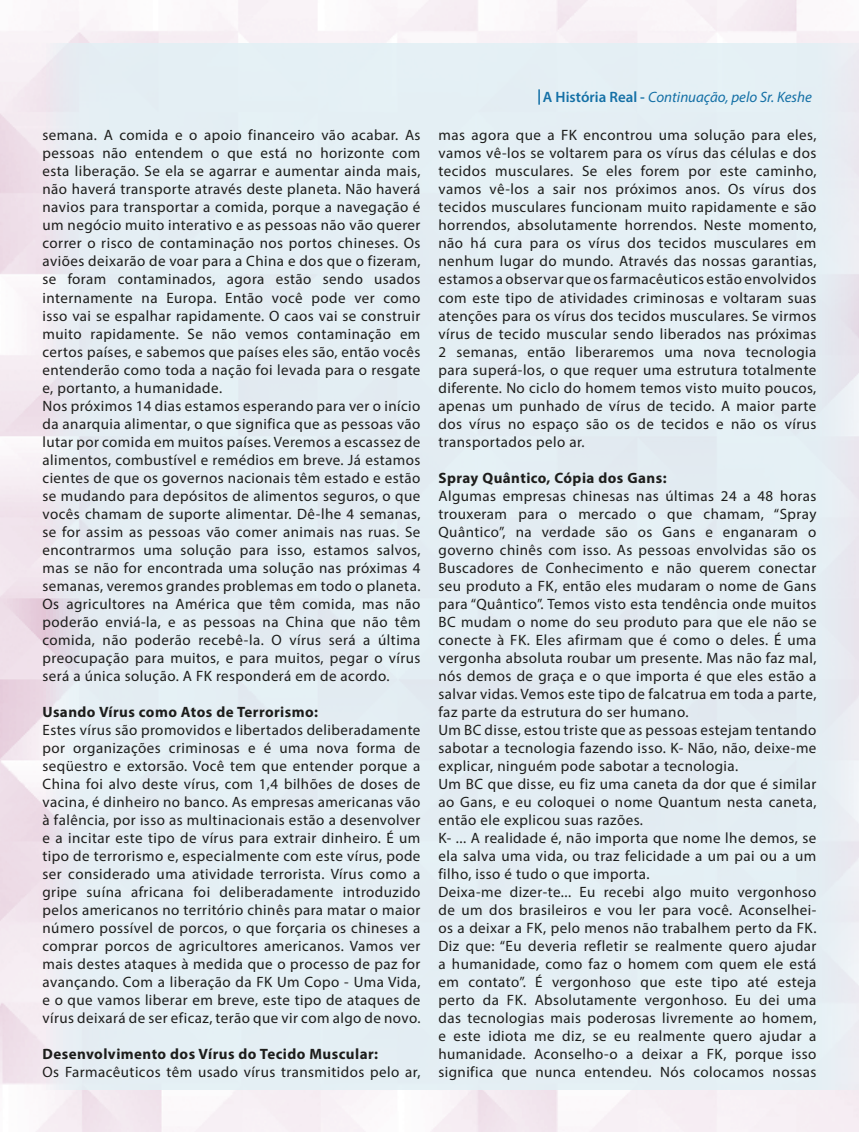
<style>
.page{position:relative;width:859px;height:1132px;background:#fff}
.page>*{position:absolute;margin:0;border:0;box-sizing:border-box;transform-origin:0 0}
.t1{font:15px/18px "Myriad Pro";letter-spacing:.03em;color:#1d1d1b;text-align:justify}
.t2{font:700 15px "Myriad Pro";letter-spacing:.03em;color:#1d1d1b}
.t3{font:italic 15px "Myriad Pro";color:#1470a6}
.s1{font-weight:600;font-style:normal}
</style>
<div class="page">
<div style="left:43px;top:43px;width:816px;height:1046px;background:#e2f0f5"></div>
<svg style="left:538px;top:89px;width:2px;height:16px"></svg>
<p class="t1" style="left:43px;top:126px;width:379px">semana. A comida e o apoio financeiro vão acabar. As pessoas não entendem o que está no horizonte com esta liberação. Se ela se agarrar e aumentar ainda mais, não haverá transporte através deste planeta. Não haverá navios para transportar a comida, porque a navegação é um negócio muito interativo e as pessoas não vão querer correr o risco de contaminação nos portos chineses. Os aviões deixarão de voar para a China e dos que o fizeram, se foram contaminados, agora estão sendo usados internamente na Europa. Então você pode ver como isso vai se espalhar rapidamente. O caos vai se construir muito rapidamente. Se não vemos contaminação em certos países, e sabemos que países eles são, então vocês entenderão como toda a nação foi levada para o resgate e, portanto, a humanidade.</p>
<p class="t1" style="left:43px;top:396px;width:379px">Nos próximos 14 dias estamos esperando para ver o início da anarquia alimentar, o que significa que as pessoas vão lutar por comida em muitos países. Veremos a escassez de alimentos, combustível e remédios em breve. Já estamos cientes de que os governos nacionais têm estado e estão se mudando para depósitos de alimentos seguros, o que vocês chamam de suporte alimentar. Dê-lhe 4 semanas, se for assim as pessoas vão comer animais nas ruas. Se encontrarmos uma solução para isso, estamos salvos, mas se não for encontrada uma solução nas próximas 4 semanas, veremos grandes problemas em todo o planeta.<br>Os agricultores na América que têm comida, mas não poderão enviá-la, e as pessoas na China que não têm comida, não poderão recebê-la. O vírus será a última preocupação para muitos, e para muitos, pegar o vírus será a única solução. A FK responderá em de acordo.</p>
<p class="t2" style="left:43px;top:701px;width:277px">Usando Vírus como Atos de Terrorismo:</p>
<p class="t1" style="left:43px;top:720px;width:379px">Estes vírus são promovidos e libertados deliberadamente por organizações criminosas e é uma nova forma de seqüestro e extorsão. Você tem que entender porque a China foi alvo deste vírus, com 1,4 bilhões de doses de vacina, é dinheiro no banco. As empresas americanas vão à falência, por isso as multinacionais estão a desenvolver e a incitar este tipo de vírus para extrair dinheiro. É um tipo de terrorismo e, especialmente com este vírus, pode ser considerado uma atividade terrorista. Vírus como a gripe suína africana foi deliberadamente introduzido pelos americanos no território chinês para matar o maior número possível de porcos, o que forçaria os chineses a comprar porcos de agricultores americanos. Vamos ver mais destes ataques à medida que o processo de paz for avançando. Com a liberação da FK Um Copo - Uma Vida, e o que vamos liberar em breve, este tipo de ataques de vírus deixará de ser eficaz, terão que vir com algo de novo.</p>
<p class="t2" style="left:43px;top:1043px;width:337px">Desenvolvimento dos Vírus do Tecido Muscular:</p>
<p class="t1" style="left:43px;top:1062px;width:379px">Os Farmacêuticos têm usado vírus transmitidos pelo ar,</p>
<p class="t3" style="left:543px;top:88px;width:270px"><span class="s1">A História Real -</span> Continuação, pelo Sr. Keshe</p>
<p class="t1" style="left:438px;top:126px;width:379px">mas agora que a FK encontrou uma solução para eles, vamos vê-los se voltarem para os vírus das células e dos tecidos musculares. Se eles forem por este caminho, vamos vê-los a sair nos próximos anos. Os vírus dos tecidos musculares funcionam muito rapidamente e são horrendos, absolutamente horrendos. Neste momento, não há cura para os vírus dos tecidos musculares em nenhum lugar do mundo. Através das nossas garantias, estamos a observar que os farmacêuticos estão envolvidos com este tipo de atividades criminosas e voltaram suas atenções para os vírus dos tecidos musculares. Se virmos vírus de tecido muscular sendo liberados nas próximas 2 semanas, então liberaremos uma nova tecnologia para superá-los, o que requer uma estrutura totalmente diferente. No ciclo do homem temos visto muito poucos, apenas um punhado de vírus de tecido. A maior parte dos vírus no espaço são os de tecidos e não os vírus transportados pelo ar.</p>
<p class="t2" style="left:438px;top:467px;width:230px">Spray Quântico, Cópia dos Gans:</p>
<p class="t1" style="left:438px;top:486px;width:380px">Algumas empresas chinesas nas últimas 24 a 48 horas trouxeram para o mercado o que chamam, “Spray Quântico”, na verdade são os Gans e enganaram o governo chinês com isso. As pessoas envolvidas são os Buscadores de Conhecimento e não querem conectar seu produto a FK, então eles mudaram o nome de Gans para “Quântico”. Temos visto esta tendência onde muitos BC mudam o nome do seu produto para que ele não se conecte à FK. Eles afirmam que é como o deles. É uma vergonha absoluta roubar um presente. Mas não faz mal, nós demos de graça e o que importa é que eles estão a salvar vidas. Vemos este tipo de falcatrua em toda a parte, faz parte da estrutura do ser humano.</p>
<p class="t1" style="left:438px;top:720px;width:379px">Um BC disse, estou triste que as pessoas estejam tentando sabotar a tecnologia fazendo isso. K- Não, não, deixe-me explicar, ninguém pode sabotar a tecnologia.</p>
<p class="t1" style="left:438px;top:774px;width:379px">Um BC que disse, eu fiz uma caneta da dor que é similar ao Gans, e eu coloquei o nome Quantum nesta caneta, então ele explicou suas razões.</p>
<p class="t1" style="left:438px;top:828px;width:379px">K- ... A realidade é, não importa que nome lhe demos, se ela salva uma vida, ou traz felicidade a um pai ou a um filho, isso é tudo o que importa.</p>
<p class="t1" style="left:438px;top:882px;width:379px">Deixa-me dizer-te... Eu recebi algo muito vergonhoso de um dos brasileiros e vou ler para você. Aconselhei&shy;os a deixar a FK, pelo menos não trabalhem perto da FK.<br>Diz que: “Eu deveria refletir se realmente quero ajudar a humanidade, como faz o homem com quem ele está em contato”. É vergonhoso que este tipo até esteja perto da FK. Absolutamente vergonhoso. Eu dei uma das tecnologias mais poderosas livremente ao homem, e este idiota me diz, se eu realmente quero ajudar a humanidade. Aconselho-o a deixar a FK, porque isso significa que nunca entendeu. Nós colocamos nossas</p>
</div>
